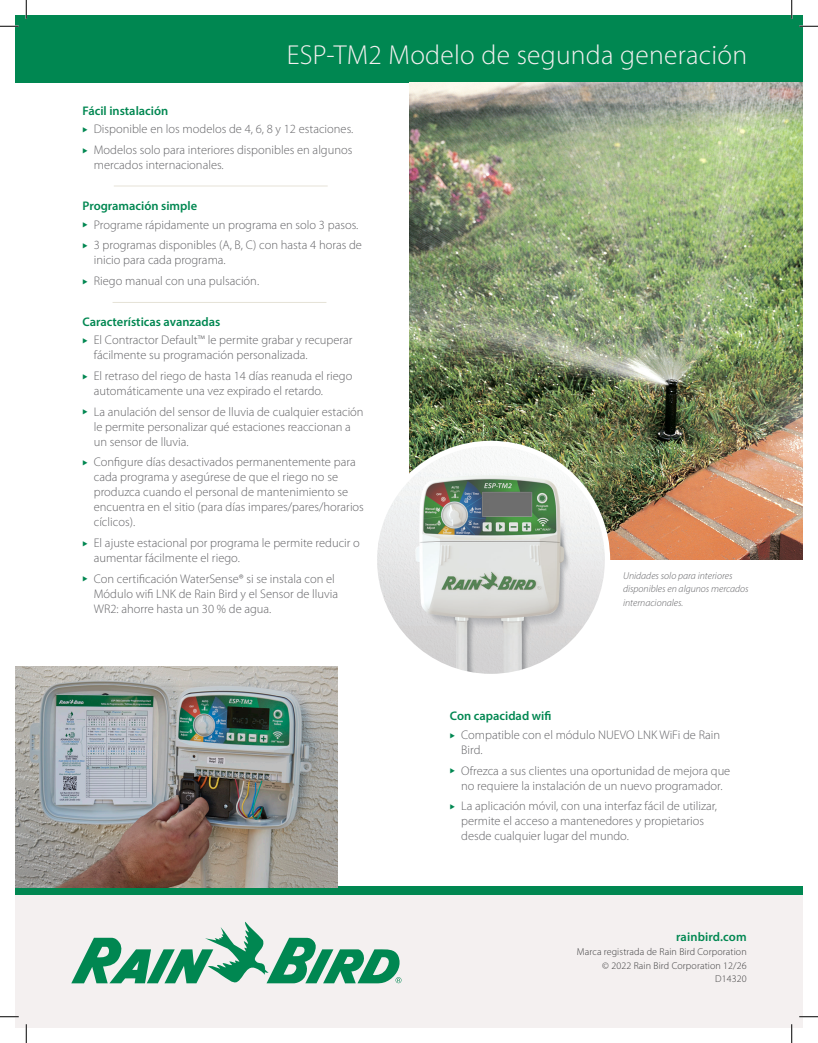
<style>
.page{position:relative;width:818px;height:1043px;background:#fff}
.page>*{position:absolute;margin:0;border:0;box-sizing:border-box;transform-origin:0 0}
.Superhero_Title{font:300 27.5px "Myriad Pro";letter-spacing:.01em;color:#f4f0f0}
.t1{font:300 12.5px/15px "Myriad Pro";color:#636366}
.Footer_Addresses{font:600 12.5px "Myriad Pro";color:#008751}
.Footer_Addresses-2{font:300 10px "Myriad Pro";letter-spacing:.01em;color:#3e3e3f}
.t2{font:italic 300 10px/13.8px "Myriad Pro";color:#636366}
.s1{color:#008751}
</style>
<div class="page">
<div style="left:15px;top:895px;width:787px;height:133px;background:#f4f0f0"></div>
<div style="left:15px;top:886px;width:787px;height:8px;background:#008751"></div>
<div style="left:15px;top:15px;width:787px;height:67px;background:#008751"></div>
<svg style="left:71px;top:921px;width:331px;height:63px"></svg>
<img style="left:410px;top:82px;width:392px;height:477px">
<hr style="left:114px;top:186px;width:214px;height:1px;background:#e6e2d7">
<hr style="left:112px;top:302px;width:214px;height:1px;background:#e6e2d7">
<img style="left:374px;top:443px;width:233px;height:233px;border-radius:115px">
<div style="left:372px;top:441px;width:238px;height:238px;border:5px solid #fff;border-radius:50%"></div>
<img style="left:15px;top:666px;width:322px;height:221px">
<svg style="left:0;top:25px;width:19px;height:2px"></svg>
<svg style="left:799px;top:25px;width:19px;height:2px"></svg>
<svg style="left:0;top:1016px;width:19px;height:1px"></svg>
<svg style="left:799px;top:1015px;width:19px;height:2px"></svg>
<svg style="left:25px;top:0;width:2px;height:19px"></svg>
<svg style="left:25px;top:1024px;width:2px;height:18px"></svg>
<svg style="left:790px;top:0;width:2px;height:19px"></svg>
<svg style="left:791px;top:1024px;width:1px;height:18px"></svg>
<p class="Superhero_Title" style="left:287px;top:39px;width:462px">ESP-TM2 Modelo de segunda generación</p>
<p class="Footer_Addresses" style="left:82px;top:102px;width:87px">Fácil instalación</p>
<p class="t1" style="left:82px;top:121px;width:272px"><span class="s1">◆</span> Disponible en los modelos de 4, 6, 8 y 12 estaciones.</p>
<p class="t1" style="left:94px;top:142px;width:260px;text-indent:-11px"><span class="s1">◆</span> Modelos solo para interiores disponibles en algunos mercados internacionales.</p>
<p class="Footer_Addresses" style="left:82px;top:198px;width:116px">Programación simple</p>
<p class="t1" style="left:82px;top:217px;width:277px"><span class="s1">◆</span> Programe rápidamente un programa en solo 3 pasos.</p>
<p class="t1" style="left:94px;top:237px;width:270px;text-indent:-11px"><span class="s1">◆</span> 3 programas disponibles (A, B, C) con hasta 4 horas de inicio para cada programa.</p>
<p class="t1" style="left:82px;top:273px;width:178px"><span class="s1">◆</span> Riego manual con una pulsación.</p>
<p class="Footer_Addresses" style="left:82px;top:313px;width:139px">Características avanzadas</p>
<p class="t1" style="left:94px;top:332px;width:260px;text-indent:-11px"><span class="s1">◆</span> El Contractor Default™ le permite grabar y recuperar fácilmente su programación personalizada.</p>
<p class="t1" style="left:94px;top:368px;width:260px;text-indent:-11px"><span class="s1">◆</span> El retraso del riego de hasta 14 días reanuda el riego automáticamente una vez expirado el retardo.</p>
<p class="t1" style="left:94px;top:404px;width:271px;text-indent:-11px"><span class="s1">◆</span> La anulación del sensor de lluvia de cualquier estación le permite personalizar qué estaciones reaccionan a un sensor de lluvia.</p>
<p class="t1" style="left:94px;top:454px;width:271px;text-indent:-11px"><span class="s1">◆</span> Configure días desactivados permanentemente para cada programa y asegúrese de que el riego no se produzca cuando el personal de mantenimiento se encuentra en el sitio (para días impares/pares/horarios cíclicos).</p>
<p class="t1" style="left:94px;top:535px;width:267px;text-indent:-11px"><span class="s1">◆</span> El ajuste estacional por programa le permite reducir o aumentar fácilmente el riego.</p>
<p class="t1" style="left:94px;top:571px;width:246px;text-indent:-11px"><span class="s1">◆</span> Con certificación WaterSense® si se instala con el<br>Módulo wifi LNK de Rain Bird y el Sensor de lluvia<br>WR2: ahorre hasta un 30 % de agua.</p>
<p class="t2" style="left:623px;top:568px;width:127px">Unidades solo para interiores disponibles en algunos mercados internacionales.</p>
<p class="Footer_Addresses" style="left:450px;top:708px;width:103px">Con capacidad wifi</p>
<p class="t1" style="left:461px;top:727px;width:260px;text-indent:-11px"><span class="s1">◆</span> Compatible con el módulo NUEVO LNK WiFi de Rain<br>Bird.</p>
<p class="t1" style="left:450px;top:763px;width:282px;text-align:center"><span class="s1">◆</span> Ofrezca a sus clientes una oportunidad de mejora que no requiere la instalación de un nuevo programador.</p>
<p class="t1" style="left:461px;top:798px;width:257px;text-indent:-11px"><span class="s1">◆</span> La aplicación móvil, con una interfaz fácil de utilizar, permite el acceso a mantenedores y propietarios desde cualquier lugar del mundo.</p>
<p class="Footer_Addresses" style="left:676px;top:929px;width:72px">rainbird.com</p>
<p class="Footer_Addresses-2" style="left:577px;top:945px;width:171px">Marca registrada de Rain Bird Corporation</p>
<p class="Footer_Addresses-2" style="left:602px;top:959px;width:146px">© 2022 Rain Bird Corporation 12/26</p>
<p class="Footer_Addresses-2" style="left:715px;top:973px;width:33px">D14320</p>
</div>
